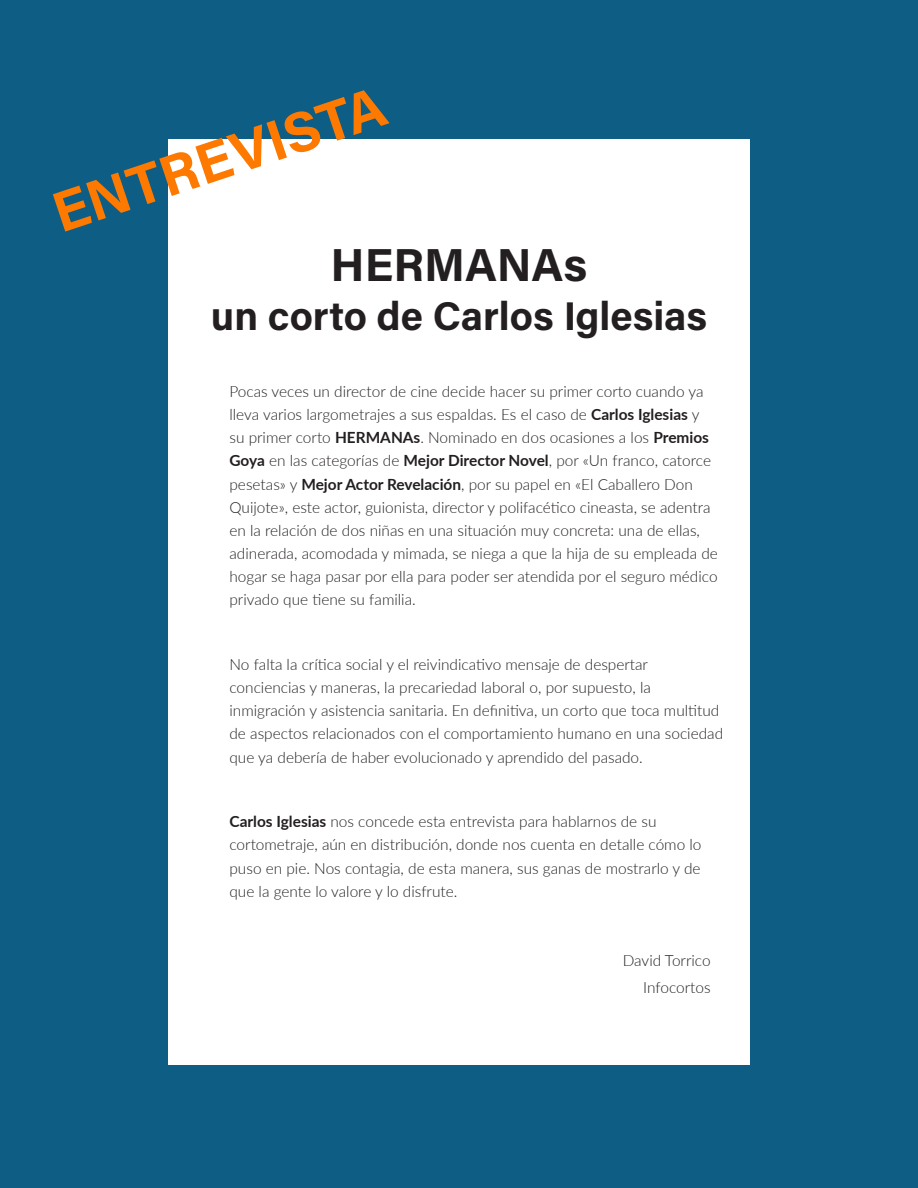
<style>
.page{position:relative;width:918px;height:1188px;background:#0e5d85}
.page>*{position:absolute;margin:0;border:0;box-sizing:border-box;transform-origin:0 0}
.Encabezado_del_títul{font:700 57px "Acumin Pro";color:#fe7900}
.Encabezado_del_títul-2{font:700 46.2px "Acumin Pro";color:#231f20}
.Encabezado_del_títul-3{font:700 40.05px "Acumin Pro";color:#231f20}
.Texto_independiente{font:300 15.45px/23.1px "Lato";color:#231f20}
.s1{font-weight:700}
</style>
<div class="page">
<div style="left:168px;top:140px;width:582px;height:925px;background:#fff"></div>
<p class="Encabezado_del_títul" style="left:42px;top:175px;width:349px;rotate:-18deg">ENTREVISTA</p>
<p class="Encabezado_del_títul-2" style="left:331px;top:233px;width:258px">HERMANAs</p>
<p class="Encabezado_del_títul-3" style="left:211px;top:287px;width:498px">un corto de Carlos Iglesias</p>
<p class="Texto_independiente" style="left:229px;top:379px;width:490px">Pocas veces un director de cine decide hacer su primer corto cuando ya lleva varios largometrajes a sus espaldas. Es el caso de <span class="s1">Carlos Iglesias</span> y su primer corto <span class="s1">HERMANAs</span>. Nominado en dos ocasiones a los <span class="s1">Premios Goya</span> en las categorías de <span class="s1">Mejor Director Novel</span>, por «Un franco, catorce pesetas» y <span class="s1">Mejor Actor Revelación</span>, por su papel en «El Caballero Don Quijote», este actor, guionista, director y polifacético cineasta, se adentra en la relación de dos niñas en una situación muy concreta: una de ellas, adinerada, acomodada y mimada, se niega a que la hija de su empleada de hogar se haga pasar por ella para poder ser atendida por el seguro médico privado que tiene su familia.</p>
<p class="Texto_independiente" style="left:229px;top:652px;width:495px">No falta la crítica social y el reivindicativo mensaje de despertar conciencias y maneras, la precariedad laboral o, por supuesto, la inmigración y asistencia sanitaria. En definitiva, un corto que toca multitud de aspectos relacionados con el comportamiento humano en una sociedad que ya debería de haber evolucionado y aprendido del pasado.</p>
<p class="Texto_independiente" style="left:229px;top:810px;width:474px"><span class="s1">Carlos Iglesias</span> nos concede esta entrevista para hablarnos de su cortometraje, aún en distribución, donde nos cuenta en detalle cómo lo puso en pie. Nos contagia, de esta manera, sus ganas de mostrarlo y de que la gente lo valore y lo disfrute.</p>
<p class="Texto_independiente" style="left:623px;top:949px;width:89px">David Torrico</p>
<p class="Texto_independiente" style="left:643px;top:976px;width:69px">Infocortos</p>
</div>
